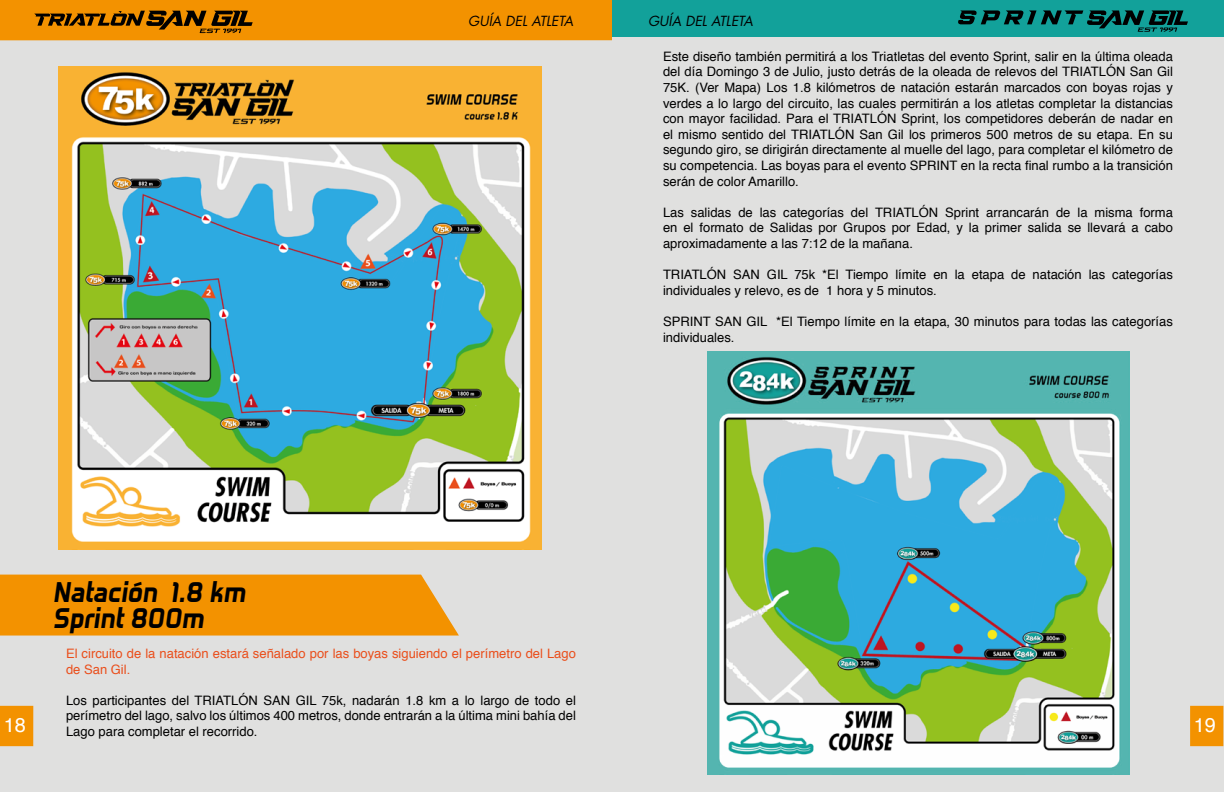
<style>
.page{position:relative;width:1224px;height:792px;background:#fff}
.page>*{position:absolute;margin:0;border:0;box-sizing:border-box;transform-origin:0 0}
.t1{font:italic 700 28px/26px "Venacti Rg";color:#000}
.t2{font:20px "Helvetica";color:#fff}
.t3{font:italic 13.6px "Futura Std";color:#000}
.t4{font:13px/15.6px "Helvetica";color:#000;text-align:justify}
.t5{font:13px/15.6px "Helvetica";color:#ea4e1b}
</style>
<div class="page">
<div style="left:612px;top:0;width:612px;height:40px;background:#12a19a"></div>
<svg style="left:958px;top:10px;width:230px;height:22px"></svg>
<div style="left:0;top:38px;width:1224px;height:754px;background:#e0e0df"></div>
<div style="left:0;top:0;width:612px;height:40px;background:#f39200"></div>
<svg style="left:34px;top:11px;width:219px;height:22px"></svg>
<div style="left:0;top:575px;width:459px;height:61px;background:#f39200"></div>
<img style="left:59px;top:67px;width:482px;height:483px">
<img style="left:707px;top:351px;width:423px;height:424px">
<div style="left:0;top:706px;width:33px;height:40px;background:#f39200"></div>
<div style="left:1190px;top:706px;width:33px;height:40px;background:#f39200"></div>
<p class="t3" style="left:468px;top:12px;width:106px">GUÍA DEL ATLETA</p>
<p class="t3" style="left:648px;top:12px;width:106px">GUÍA DEL ATLETA</p>
<h1 class="t1" style="left:53px;top:579px;width:194px">Natación 1.8 km<br>Sprint 800m</h1>
<p class="t4" style="left:663px;top:49px;width:511px">Este diseño también permitirá a los Triatletas del evento Sprint, salir en la última oleada del día Domingo 3 de Julio, justo detrás de la oleada de relevos del TRIATLÓN San Gil 75K. (Ver Mapa) Los 1.8 kilómetros de natación estarán marcados con boyas rojas y verdes a lo largo del circuito, las cuales permitirán a los atletas completar la distancias con mayor facilidad. Para el TRIATLÓN Sprint, los competidores deberán de nadar en el mismo sentido del TRIATLÓN San Gil los primeros 500 metros de su etapa. En su segundo giro, se dirigirán directamente al muelle del lago, para completar el kilómetro de su competencia. Las boyas para el evento SPRINT en la recta final rumbo a la transición serán de color Amarillo.</p>
<p class="t4" style="left:663px;top:205px;width:511px">Las salidas de las categorías del TRIATLÓN Sprint arrancarán de la misma forma en el formato de Salidas por Grupos por Edad, y la primer salida se llevará a cabo aproximadamente a las 7:12 de la mañana.</p>
<p class="t4" style="left:663px;top:267px;width:511px">TRIATLÓN SAN GIL 75k *El Tiempo límite en la etapa de natación las categorías individuales y relevo, es de 1 hora y 5 minutos.</p>
<p class="t4" style="left:663px;top:314px;width:511px">SPRINT SAN GIL *El Tiempo límite en la etapa, 30 minutos para todas las categorías individuales.</p>
<p class="t5" style="left:66px;top:646px;width:511px">El circuito de la natación estará señalado por las boyas siguiendo el perímetro del Lago de San Gil.</p>
<p class="t4" style="left:66px;top:693px;width:511px">Los participantes del TRIATLÓN SAN GIL 75k, nadarán 1.8 km a lo largo de todo el perímetro del lago, salvo los últimos 400 metros, donde entrarán a la última mini bahía del Lago para completar el recorrido.</p>
<h2 class="t2" style="left:4px;top:710px;width:24px">18</h2>
<h2 class="t2" style="left:1194px;top:710px;width:24px">19</h2>
</div>
